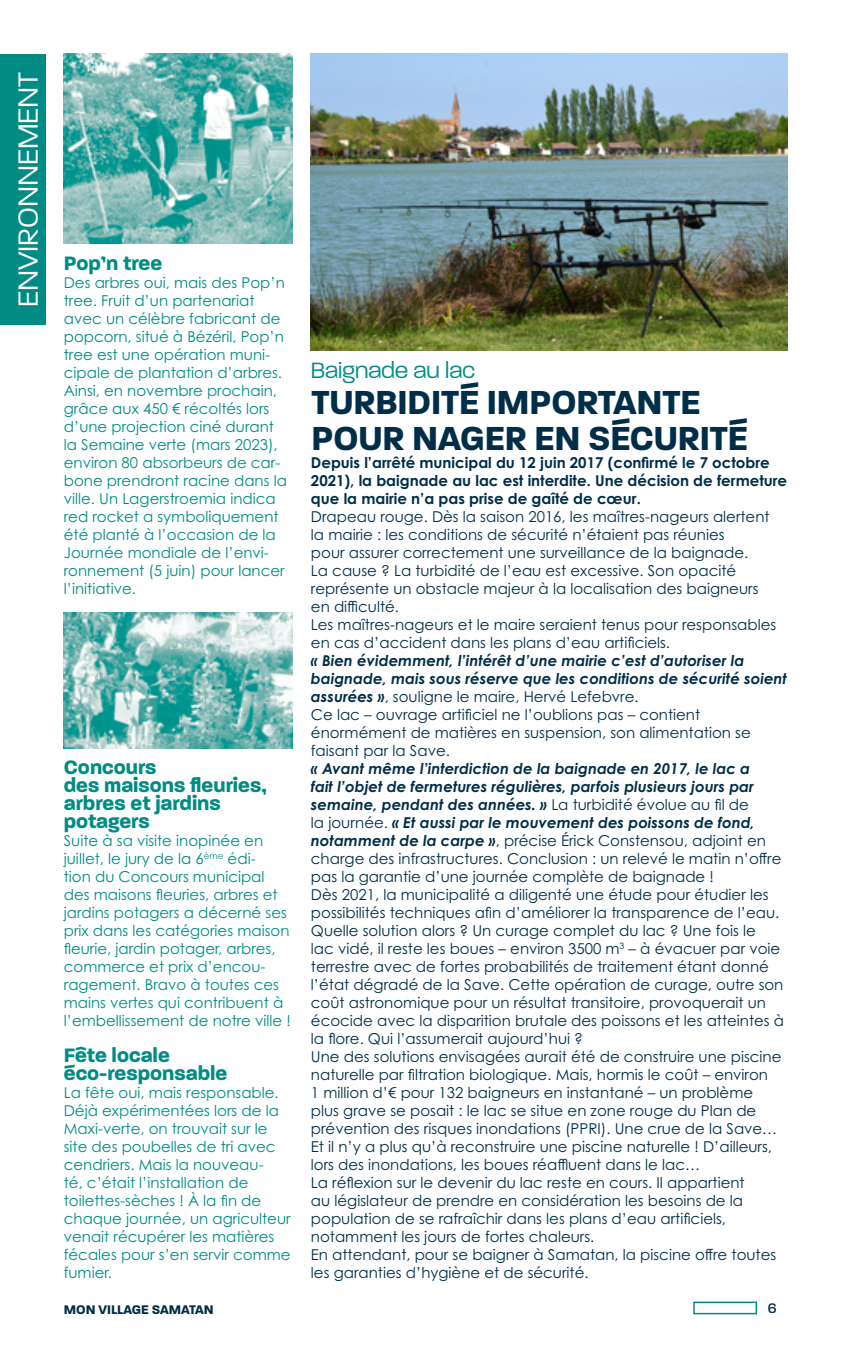
<style>
.page{position:relative;width:851px;height:1361px;background:#fff}
.page>*{position:absolute;margin:0;border:0;box-sizing:border-box;transform-origin:0 0}
.t1{font:700 36px/36px "Paralucent Text";letter-spacing:-.04em;color:#002e48}
.t2{font:300 30px "Paralucent";color:#fff}
.t3{font:300 24px "Paralucent";color:#008c84}
.t4{font:700 21px/18px "Paralucent";color:#008c84}
.t5{font:15px/18px "Century Gothic Pro";color:#002e48}
.t6{font:15px/18px "Century Gothic Pro";color:#008c84}
.t7{font:700 15px/18px "Century Gothic Pro";color:#002e48}
.t8{font:500 15px "Paralucent";color:#002e48}
.t9{font:700 13.5px "Paralucent";color:#002e48}
.s1{font-weight:700;font-style:italic}
</style>
<div class="page">
<div style="left:0;top:54px;width:45px;height:270px;background:#008c84"></div>
<div style="left:693px;top:1301px;width:64px;height:13px;border:2px solid #008c84"></div>
<img style="left:311px;top:54px;width:476px;height:297px">
<img style="left:64px;top:54px;width:229px;height:189px">
<img style="left:64px;top:612px;width:229px;height:136px">
<h2 class="t2" style="left:11px;top:307px;width:237px;rotate:-90deg">ENVIRONNEMENT</h2>
<h3 class="t4" style="left:64px;top:254px;width:100px">Pop’n tree</h3>
<p class="t6" style="left:64px;top:273px;width:225px">Des arbres oui, mais des Pop’n tree. Fruit d’un partenariat avec un célèbre fabricant de popcorn, situé à Bézéril, Pop’n tree est une opération muni&shy;cipale de plantation d’arbres.<br>Ainsi, en novembre prochain, grâce aux 450 € récoltés lors d’une projection ciné durant la Semaine verte (mars 2023), environ 80 absorbeurs de car&shy;bone prendront racine dans la ville. Un Lagerstroemia indica red rocket a symboliquement été planté à l’occasion de la<br>Journée mondiale de l’envi&shy;ronnement (5 juin) pour lancer l’initiative.</p>
<h3 class="t4" style="left:64px;top:758px;width:204px">Concours<br>des maisons fleuries, arbres et jardins potagers</h3>
<p class="t6" style="left:64px;top:831px;width:228px">Suite à sa visite inopinée en juillet, le jury de la 6<sup>ème</sup> édi-<br>tion du Concours municipal des maisons fleuries, arbres et jardins potagers a décerné ses prix dans les catégories maison fleurie, jardin potager, arbres, commerce et prix d’encou&shy;ragement. Bravo à toutes ces mains vertes qui contribuent à l’embellissement de notre ville !</p>
<h3 class="t4" style="left:64px;top:1046px;width:165px">Fête locale éco-responsable</h3>
<p class="t6" style="left:64px;top:1083px;width:228px">La fête oui, mais responsable.<br>Déjà expérimentées lors de la<br>Maxi-verte, on trouvait sur le site des poubelles de tri avec cendriers. Mais la nouveau-<br>té, c’était l’installation de toilettes-sèches ! À la fin de chaque journée, un agriculteur venait récupérer les matières fécales pour s’en servir comme fumier.</p>
<p class="t9" style="left:64px;top:1302px;width:151px">MON VILLAGE SAMATAN</p>
<h3 class="t3" style="left:311px;top:357px;width:166px">Baignade au lac</h3>
<h1 class="t1" style="left:311px;top:384px;width:439px">TURBIDITÉ IMPORTANTE<br>POUR NAGER EN SÉCURITÉ</h1>
<p class="t7" style="left:311px;top:453px;width:477px">Depuis l’arrêté municipal du 12 juin 2017 (confirmé le 7 octobre<br>2021), la baignade au lac est interdite. Une décision de fermeture que la mairie n’a pas prise de gaîté de cœur.</p>
<p class="t5" style="left:311px;top:507px;width:466px">Drapeau rouge. Dès la saison 2016, les maîtres-nageurs alertent la mairie : les conditions de sécurité n’étaient pas réunies<br>pour assurer correctement une surveillance de la baignade.<br>La cause ? La turbidité de l’eau est excessive. Son opacité représente un obstacle majeur à la localisation des baigneurs en difficulté.<br>Les maîtres-nageurs et le maire seraient tenus pour responsables en cas d’accident dans les plans d’eau artificiels.</p>
<p class="t5" style="left:311px;top:651px;width:477px"><span class="s1">« Bien évidemment, l’intérêt d’une mairie c’est d’autoriser la baignade, mais sous réserve que les conditions de sécurité soient assurées »</span>, souligne le maire, Hervé Lefebvre.<br>Ce lac – ouvrage artificiel ne l’oublions pas – contient énormément de matières en suspension, son alimentation se faisant par la Save.</p>
<p class="t5" style="left:311px;top:759px;width:474px"><span class="s1">« Avant même l’interdiction de la baignade en 2017, le lac a<br>fait l’objet de fermetures régulières, parfois plusieurs jours par semaine, pendant des années. »</span> La turbidité évolue au fil de<br>la journée. <span class="s1">« Et aussi par le mouvement des poissons de fond, notamment de la carpe »</span>, précise Érick Constensou, adjoint en charge des infrastructures. Conclusion : un relevé le matin n’offre pas la garantie d’une journée complète de baignade !<br>Dès 2021, la municipalité a diligenté une étude pour étudier les possibilités techniques afin d’améliorer la transparence de l’eau.<br>Quelle solution alors ? Un curage complet du lac ? Une fois le<br>lac vidé, il reste les boues – environ 3500 m<sup>3</sup> – à évacuer par voie terrestre avec de fortes probabilités de traitement étant donné l’état dégradé de la Save. Cette opération de curage, outre son coût astronomique pour un résultat transitoire, provoquerait un écocide avec la disparition brutale des poissons et les atteintes à la flore. Qui l’assumerait aujourd’hui ?<br>Une des solutions envisagées aurait été de construire une piscine naturelle par filtration biologique. Mais, hormis le coût – environ<br>1 million d’€ pour 132 baigneurs en instantané – un problème plus grave se posait : le lac se situe en zone rouge du Plan de prévention des risques inondations (PPRI). Une crue de la Save… Et il n’y a plus qu’à reconstruire une piscine naturelle ! D’ailleurs, lors des inondations, les boues réaffluent dans le lac…<br>La réflexion sur le devenir du lac reste en cours. Il appartient<br>au législateur de prendre en considération les besoins de la population de se rafraîchir dans les plans d’eau artificiels, notamment les jours de fortes chaleurs.<br>En attendant, pour se baigner à Samatan, la piscine offre toutes les garanties d’hygiène et de sécurité.</p>
<p class="t8" style="left:767px;top:1299px;width:10px">6</p>
</div>
